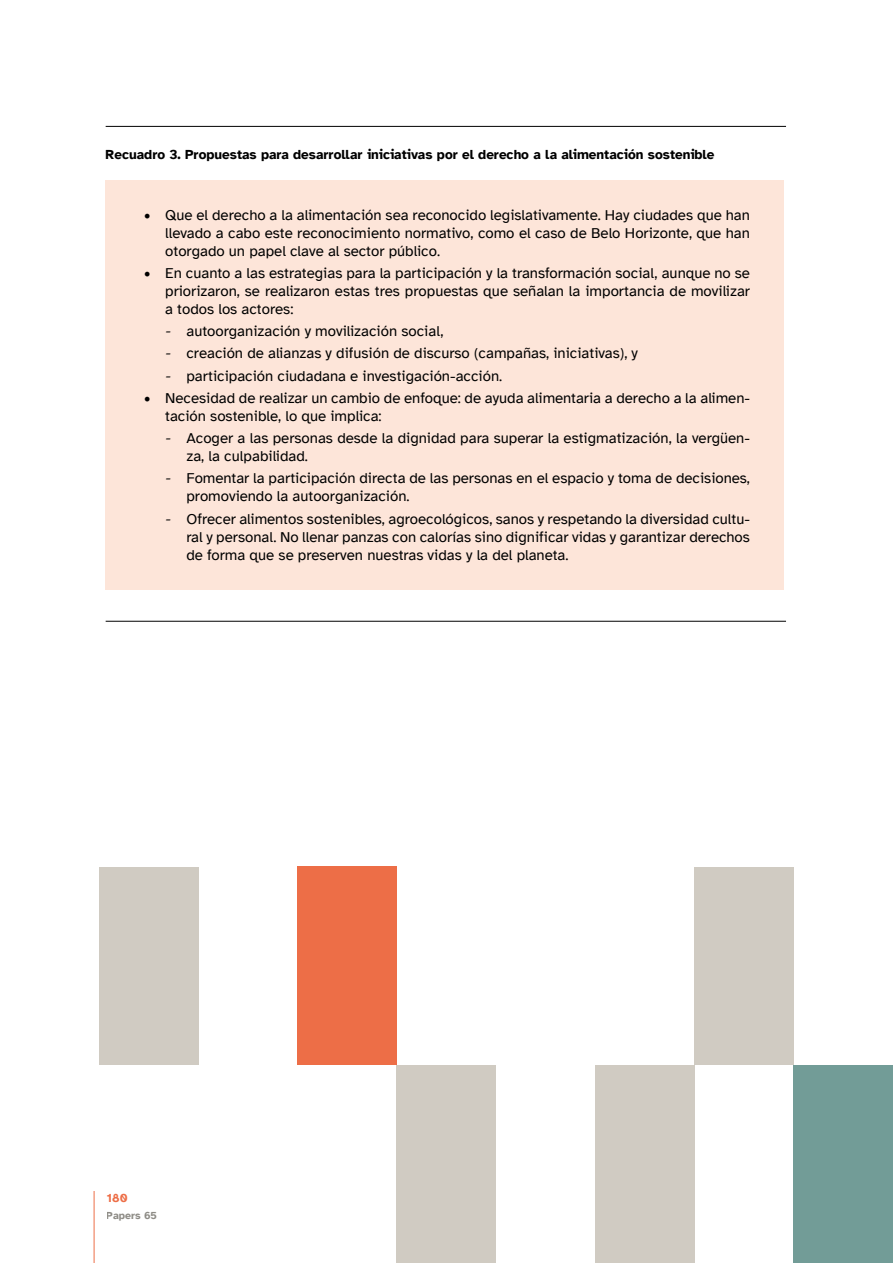
<style>
.page{position:relative;width:893px;height:1263px;background:#fff}
.page>*{position:absolute;margin:0;border:0;box-sizing:border-box;transform-origin:0 0}
.t1{font:15px/18px "Atkinson Hyperlegible";color:#000;text-align:justify}
.t2{font:700 13.5px "Atkinson Hyperlegible";color:#000}
.t3{font:700 12px "Atkinson Hyperlegible";color:#ed6e47}
.t4{font:700 10.5px "Atkinson Hyperlegible";color:#8e8c86}
.s1{font-family:"Minion Pro";font-size:18px}
</style>
<div class="page">
<div style="left:106px;top:180px;width:678px;height:409px;background:#fde5d9"></div>
<hr style="left:106px;top:126px;width:680px;height:1px;background:#000">
<hr style="left:106px;top:621px;width:680px;height:1px;background:#000">
<div style="left:298px;top:866px;width:99px;height:199px;background:#ed6e47"></div>
<div style="left:694px;top:867px;width:100px;height:198px;background:#d0cbc2"></div>
<div style="left:397px;top:1065px;width:99px;height:198px;background:#d0cbc2"></div>
<div style="left:99px;top:867px;width:99px;height:198px;background:#d0cbc2"></div>
<div style="left:595px;top:1065px;width:99px;height:198px;background:#d0cbc2"></div>
<div style="left:794px;top:1065px;width:99px;height:198px;background:#729c97"></div>
<hr style="left:94px;top:1191px;width:1px;height:72px;background:#ed6e47">
<p class="t2" style="left:106px;top:146px;width:610px">Recuadro 3. Propuestas para desarrollar iniciativas por el derecho a la alimentación sostenible</p>
<p class="t1" style="left:165px;top:206px;width:586px;text-indent:-21px"><span class="s1">•</span> Que el derecho a la alimentación sea reconocido legislativamente. Hay ciudades que han llevado a cabo este reconocimiento normativo, como el caso de Belo Horizonte, que han otorgado un papel clave al sector público.</p>
<p class="t1" style="left:165px;top:264px;width:586px;text-indent:-21px"><span class="s1">•</span> En cuanto a las estrategias para la participación y la transformación social, aunque no se priorizaron, se realizaron estas tres propuestas que señalan la importancia de movilizar a todos los actores:</p>
<p class="t1" style="left:165px;top:322px;width:280px"><span class="s1">-</span> autoorganización y movilización social,</p>
<p class="t1" style="left:165px;top:345px;width:474px"><span class="s1">-</span> creación de alianzas y difusión de discurso (campañas, iniciativas), y</p>
<p class="t1" style="left:165px;top:367px;width:339px"><span class="s1">-</span> participación ciudadana e investigación-acción.</p>
<p class="t1" style="left:165px;top:389px;width:586px;text-indent:-21px"><span class="s1">•</span> Necesidad de realizar un cambio de enfoque: de ayuda alimentaria a derecho a la alimen&shy;tación sostenible, lo que implica:</p>
<p class="t1" style="left:186px;top:429px;width:565px;text-indent:-21px"><span class="s1">-</span> Acoger a las personas desde la dignidad para superar la estigmatización, la vergüen&shy;za, la culpabilidad.</p>
<p class="t1" style="left:186px;top:470px;width:565px;text-indent:-21px"><span class="s1">-</span> Fomentar la participación directa de las personas en el espacio y toma de decisiones, promoviendo la autoorganización.</p>
<p class="t1" style="left:186px;top:510px;width:565px;text-indent:-21px"><span class="s1">-</span> Ofrecer alimentos sostenibles, agroecológicos, sanos y respetando la diversidad cultu&shy;ral y personal. No llenar panzas con calorías sino dignificar vidas y garantizar derechos de forma que se preserven nuestras vidas y la del planeta.</p>
<p class="t3" style="left:107px;top:1191px;width:22px">180</p>
<p class="t4" style="left:107px;top:1209px;width:52px">Papers 65</p>
</div>
